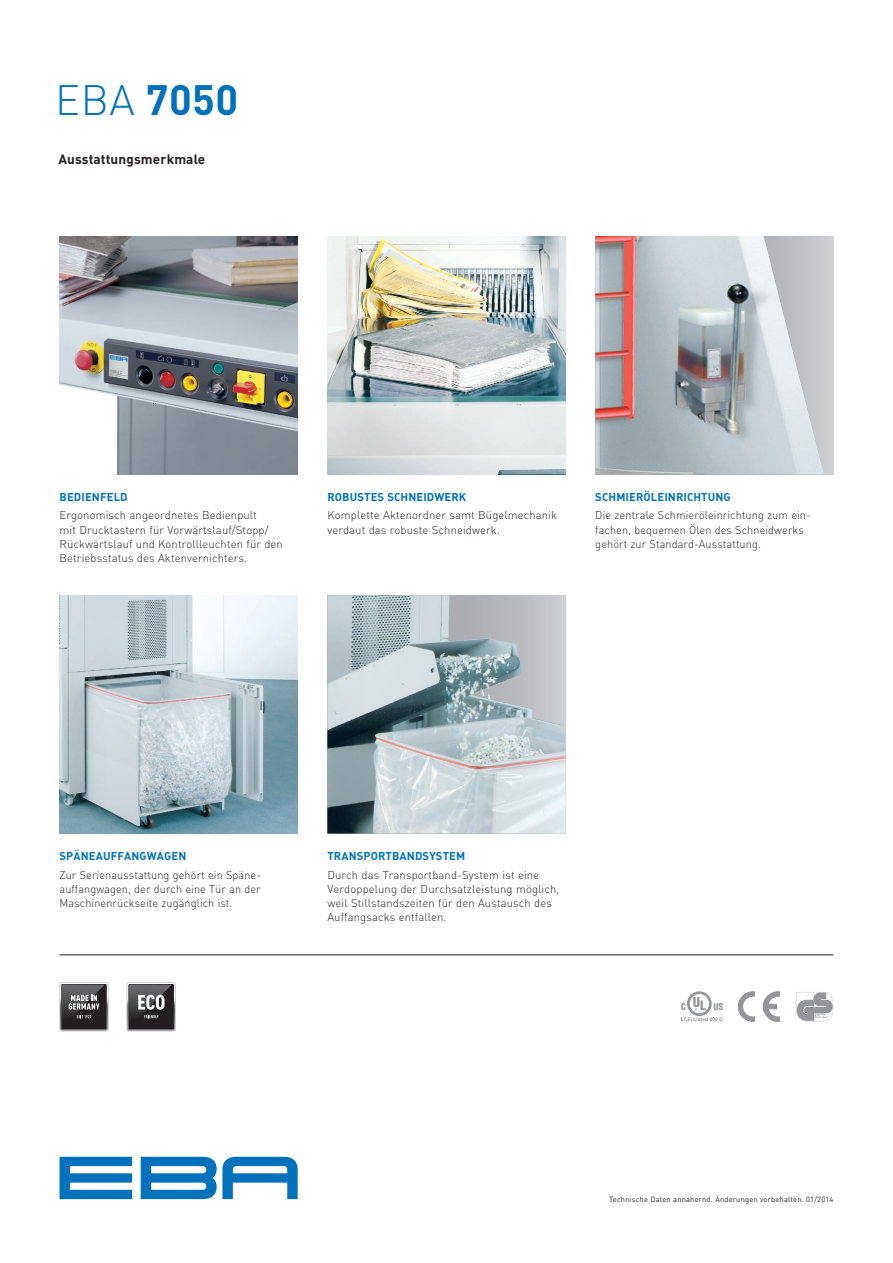
<style>
.page{position:relative;width:893px;height:1263px;background:#fff}
.page>*{position:absolute;margin:0;border:0;box-sizing:border-box;transform-origin:0 0}
.t1{font:700 42px "DIN";color:#0072bc}
.t2{font:700 13.5px "DIN";letter-spacing:.01em;color:#231f20}
.t3{font:300 11.25px/14.2px "DIN";letter-spacing:.01em;color:#231f20}
.t4{font:700 11.25px "DIN";letter-spacing:.01em;color:#0072bc}
.t5{font:7.5px "DIN";letter-spacing:.025em;color:#231f20}
.s1{font-weight:300}
</style>
<div class="page">
<svg style="left:60px;top:1157px;width:72px;height:42px"></svg>
<svg style="left:141px;top:1157px;width:157px;height:42px"></svg>
<img style="left:60px;top:236px;width:238px;height:238px">
<img style="left:60px;top:595px;width:238px;height:238px">
<img style="left:327px;top:595px;width:239px;height:238px">
<img style="left:327px;top:236px;width:239px;height:238px">
<div style="left:595px;top:236px;width:238px;height:238px;background:#cdced0"></div>
<img style="left:595px;top:236px;width:229px;height:238px">
<hr style="left:60px;top:954px;width:773px;height:1px;background:#231f20">
<svg style="left:738px;top:992px;width:16px;height:29px"></svg>
<svg style="left:763px;top:992px;width:16px;height:29px"></svg>
<svg style="left:796px;top:992px;width:37px;height:29px"></svg>
<div style="left:687px;top:991px;width:25px;height:25px;border:1px solid #939598;border-radius:50%"></div>
<svg style="left:681px;top:992px;width:42px;height:29px"></svg>
<svg style="left:60px;top:982px;width:48px;height:49px;background:#5a595a"></svg>
<svg style="left:127px;top:982px;width:48px;height:49px;background:#5d5b5d"></svg>
<h1 class="t1" style="left:55px;top:72px;width:184px"><span class="s1">EBA</span> 7050</h1>
<p class="t2" style="left:58px;top:151px;width:148px">Ausstattungsmerkmale</p>
<p class="t4" style="left:60px;top:489px;width:70px">BEDIENFELD</p>
<p class="t3" style="left:60px;top:508px;width:225px">Ergonomisch angeordnetes Bedienpult<br>mit Drucktastern für Vorwärtslauf/Stopp/ Rückwärtslauf und Kontrollleuchten für den Betriebsstatus des Aktenvernichters.</p>
<p class="t4" style="left:327px;top:489px;width:141px">ROBUSTES SCHNEIDWERK</p>
<p class="t3" style="left:327px;top:508px;width:231px">Komplette Aktenordner samt Bügelmechanik verdaut das robuste Schneidwerk.</p>
<p class="t4" style="left:595px;top:489px;width:137px">SCHMIERÖLEINRICHTUNG</p>
<p class="t3" style="left:595px;top:508px;width:217px">Die zentrale Schmieröleinrichtung zum ein&shy;fachen, bequemen Ölen des Schneidwerks gehört zur Standard-Ausstattung.</p>
<p class="t4" style="left:60px;top:848px;width:128px">SPÄNEAUFFANGWAGEN</p>
<p class="t3" style="left:60px;top:867px;width:203px;text-align:justify">Zur Serienausstattung gehört ein Späne&shy;auffangwagen, der durch eine Tür an der Maschinenrückseite zugänglich ist.</p>
<p class="t4" style="left:327px;top:848px;width:139px">TRANSPORTBANDSYSTEM</p>
<p class="t3" style="left:327px;top:867px;width:234px">Durch das Transportband-System ist eine Verdoppelung der Durchsatzleistung möglich, weil Stillstandszeiten für den Austausch des Auffangsacks entfallen.</p>
<p class="t5" style="left:609px;top:1195px;width:226px">Technische Daten annähernd. Änderungen vorbehalten. 01/2014</p>
</div>
